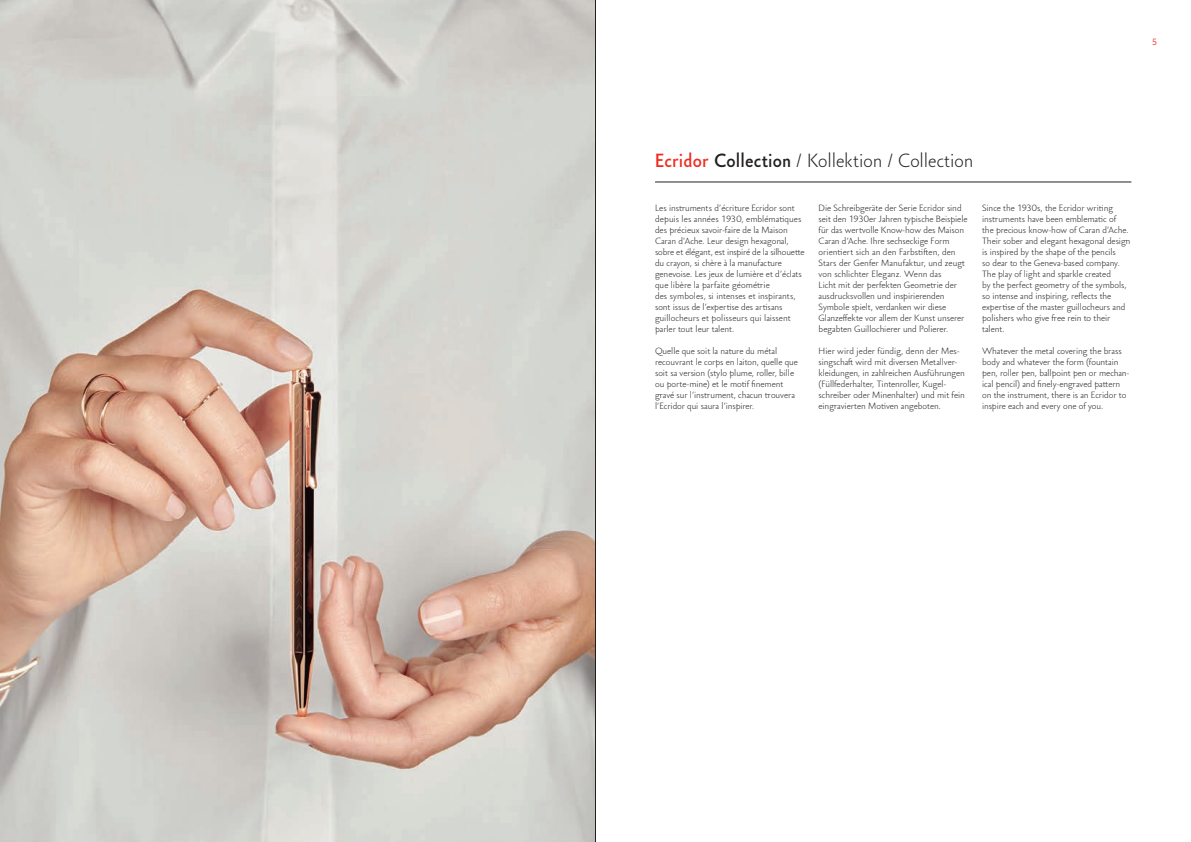
<style>
.page{position:relative;width:1191px;height:842px;background:#fff}
.page>*{position:absolute;margin:0;border:0;box-sizing:border-box;transform-origin:0 0}
.t1{font:300 19px "Carandache Sans";color:#231f20}
.t2{font:300 9px/11px "Carandache Sans";letter-spacing:.005em;color:#231f20;scale:1.05 1}
.t3{font:9px "Carandache Sans";color:#ee2e22}
.s1{font-weight:700;color:#ee2e22}
.s2{font-weight:700}
</style>
<div class="page">
<img style="left:0;top:0;width:595px;height:842px">
<hr style="left:655px;top:182px;width:476px;height:1px;background:#231f20">
<hr style="left:595px;top:0;width:1px;height:842px;background:#231f20">
<p class="t3" style="left:1152px;top:37px;width:6px">5</p>
<h1 class="t1" style="left:655px;top:148px;width:320px"><span class="s1">Ecridor</span> <span class="s2">Collection</span> / Kollektion / Collection</h1>
<p class="t2" style="left:655px;top:202px;width:144px">Les instruments d’écriture Ecridor sont depuis les années 1930, emblématiques des précieux savoir-faire de la Maison Caran d’Ache. Leur design hexagonal, sobre et élégant, est inspiré de la silhouette du crayon, si chère à la manufacture genevoise. Les jeux de lumière et d’éclats que libère la parfaite géométrie<br>des symboles, si intenses et inspirants, sont issus de l’expertise des artisans guillocheurs et polisseurs qui laissent parler tout leur talent.</p>
<p class="t2" style="left:655px;top:345px;width:137px">Quelle que soit la nature du métal recouvrant le corps en laiton, quelle que soit sa version (stylo plume, roller, bille ou porte-mine) et le motif finement gravé sur l’instrument, chacun trouvera l’Ecridor qui saura l’inspirer.</p>
<p class="t2" style="left:818px;top:202px;width:143px">Die Schreibgeräte der Serie Ecridor sind seit den 1930er Jahren typische Beispiele für das wertvolle Know-how des Maison Caran d’Ache. Ihre sechseckige Form orientiert sich an den Farbstiften, den Stars der Genfer Manufaktur, und zeugt von schlichter Eleganz. Wenn das<br>Licht mit der perfekten Geometrie der ausdrucksvollen und inspirierenden Symbole spielt, verdanken wir diese Glanzeffekte vor allem der Kunst unserer begabten Guillochierer und Polierer.</p>
<p class="t2" style="left:818px;top:345px;width:141px">Hier wird jeder fündig, denn der Mes&shy;singschaft wird mit diversen Metallver&shy;kleidungen, in zahlreichen Ausführungen (Füllfederhalter, Tintenroller, Kugel&shy;schreiber oder Minenhalter) und mit fein eingravierten Motiven angeboten.</p>
<p class="t2" style="left:982px;top:202px;width:143px">Since the 1930s, the Ecridor writing instruments have been emblematic of<br>the precious know-how of Caran d’Ache.<br>Their sober and elegant hexagonal design is inspired by the shape of the pencils<br>so dear to the Geneva-based company.<br>The play of light and sparkle created<br>by the perfect geometry of the symbols, so intense and inspiring, reflects the expertise of the master guillocheurs and polishers who give free rein to their talent.</p>
<p class="t2" style="left:982px;top:345px;width:142px">Whatever the metal covering the brass body and whatever the form (fountain pen, roller pen, ballpoint pen or mechan&shy;ical pencil) and finely-engraved pattern on the instrument, there is an Ecridor to inspire each and every one of you.</p>
</div>
